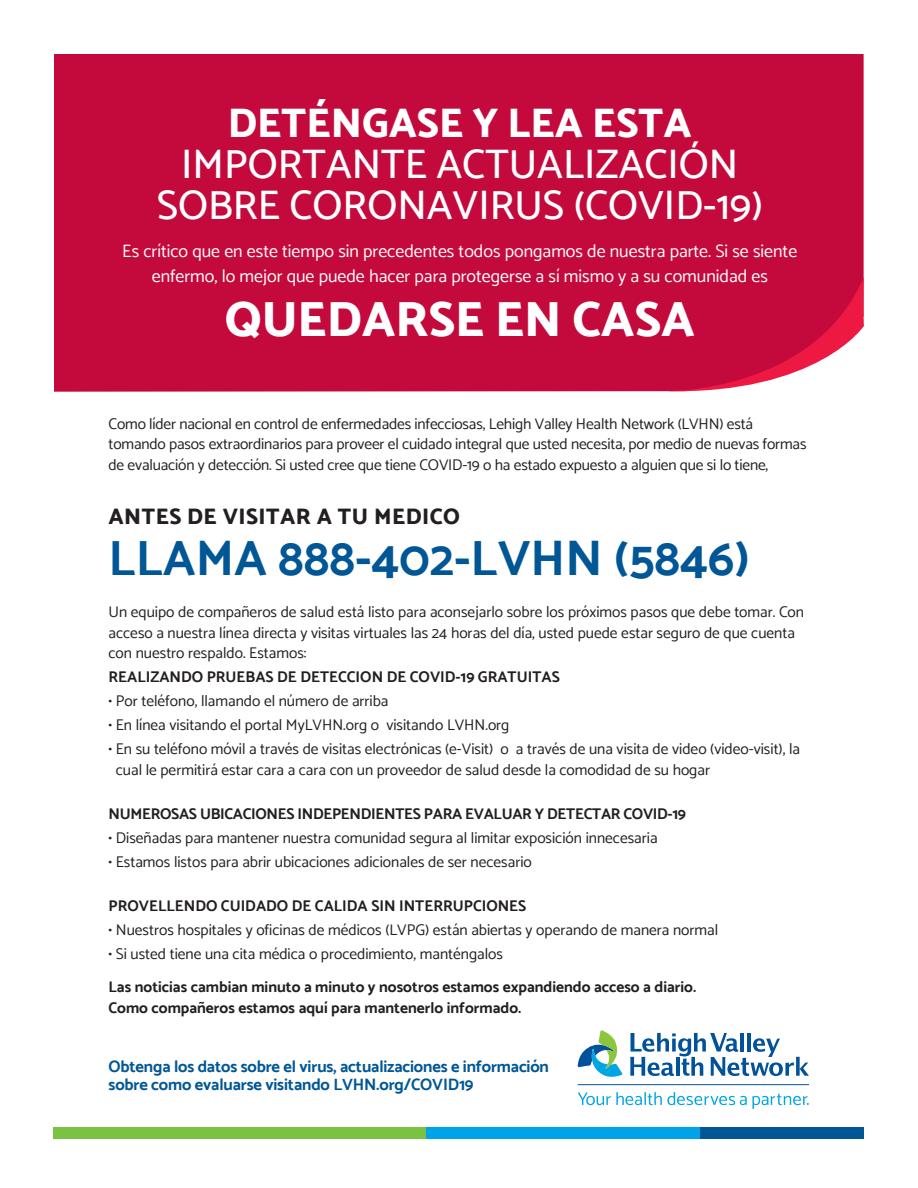
<style>
.page{position:relative;width:918px;height:1188px;background:#fff}
.page>*{position:absolute;margin:0;border:0;box-sizing:border-box;transform-origin:0 0}
.t1{font:700 49.8px "Catamaran";color:#015796}
.t2{font:800 49.2px "Catamaran";color:#fff}
.t3{font:500 41.1px/41.1px "Catamaran";color:#fff;text-align:center}
.t4{font:800 22.35px "Catamaran";letter-spacing:.02em;color:#231f20}
.t5{font:17.85px/25px "Catamaran";color:#fff;text-align:center}
.t6{font:700 16.5px/18.5px "Catamaran";letter-spacing:-.01em;color:#015796}
.t7{font:15.45px/20.7px "Catamaran";color:#231f20}
.t8{font:700 15.45px/20.7px "Catamaran";color:#231f20}
.t9{font:700 15.45px "Catamaran";letter-spacing:-.02em;color:#231f20}
.s1{font-weight:800}
</style>
<div class="page">
<div style="left:54px;top:54px;width:810px;height:338px;background:#c40a3c"></div>
<svg style="left:666px;top:277px;width:198px;height:115px;background:#d2315a"></svg>
<div style="left:53px;top:1127px;width:373px;height:11px;background:#7bc142"></div>
<div style="left:426px;top:1127px;width:281px;height:11px;background:#00a3e5"></div>
<div style="left:700px;top:1127px;width:164px;height:11px;background:#015796"></div>
<hr style="left:578px;top:1084px;width:231px;height:1px;background:#01529a">
<svg style="left:578px;top:1030px;width:45px;height:47px"></svg>
<svg style="left:630px;top:1033px;width:179px;height:43px"></svg>
<svg style="left:578px;top:1092px;width:231px;height:17px"></svg>
<p class="t3" style="left:157px;top:102px;width:608px"><span class="s1">DETÉNGASE Y LEA ESTA<br></span>IMPORTANTE ACTUALIZACIÓN<br>SOBRE CORONAVIRUS (COVID-19)</p>
<p class="t5" style="left:122px;top:239px;width:677px">Es crítico que en este tiempo sin precedentes todos pongamos de nuestra parte. Si se siente enfermo, lo mejor que puede hacer para protegerse a sí mismo y a su comunidad es</p>
<p class="t2" style="left:225px;top:290px;width:472px">QUEDARSE EN CASA</p>
<p class="t7" style="left:109px;top:413px;width:699px">Como líder nacional en control de enfermedades infecciosas, Lehigh Valley Health Network (LVHN) está tomando pasos extraordinarios para proveer el cuidado integral que usted necesita, por medio de nuevas formas de evaluación y detección. Si usted cree que tiene COVID-19 o ha estado expuesto a alguien que si lo tiene,</p>
<p class="t4" style="left:109px;top:503px;width:353px">ANTES DE VISITAR A TU MEDICO</p>
<p class="t1" style="left:109px;top:529px;width:643px">LLAMA 888-402-LVHN (5846)</p>
<p class="t7" style="left:109px;top:602px;width:697px">Un equipo de compañeros de salud está listo para aconsejarlo sobre los próximos pasos que debe tomar. Con acceso a nuestra línea directa y visitas virtuales las 24 horas del día, usted puede estar seguro de que cuenta con nuestro respaldo. Estamos:</p>
<p class="t8" style="left:109px;top:667px;width:453px">REALIZANDO PRUEBAS DE DETECCION DE COVID-19 GRATUITAS</p>
<p class="t7" style="left:109px;top:691px;width:281px">• Por teléfono, llamando el número de arriba</p>
<p class="t7" style="left:109px;top:714px;width:402px">• En línea visitando el portal MyLVHN.org o visitando LVHN.org</p>
<p class="t7" style="left:116px;top:738px;width:686px;text-indent:-7px">• En su teléfono móvil a través de visitas electrónicas (e-Visit) o a través de una visita de video (video-visit), la cual le permitirá estar cara a cara con un proveedor de salud desde la comodidad de su hogar</p>
<p class="t9" style="left:109px;top:805px;width:579px">NUMEROSAS UBICACIONES INDEPENDIENTES PARA EVALUAR Y DETECTAR COVID-19</p>
<p class="t7" style="left:109px;top:827px;width:551px">• Diseñadas para mantener nuestra comunidad segura al limitar exposición innecesaria</p>
<p class="t7" style="left:109px;top:851px;width:425px">• Estamos listos para abrir ubicaciones adicionales de ser necesario</p>
<p class="t8" style="left:109px;top:896px;width:419px">PROVELLENDO CUIDADO DE CALIDA SIN INTERRUPCIONES</p>
<p class="t7" style="left:109px;top:920px;width:611px">• Nuestros hospitales y oficinas de médicos (LVPG) están abiertas y operando de manera normal</p>
<p class="t7" style="left:109px;top:943px;width:396px">• Si usted tiene una cita médica o procedimiento, manténgalos</p>
<p class="t8" style="left:109px;top:977px;width:589px">Las noticias cambian minuto a minuto y nosotros estamos expandiendo acceso a diario.<br>Como compañeros estamos aquí para mantenerlo informado.</p>
<p class="t6" style="left:109px;top:1057px;width:442px">Obtenga los datos sobre el virus, actualizaciones e información sobre como evaluarse visitando LVHN.org/COVID19</p>
</div>
